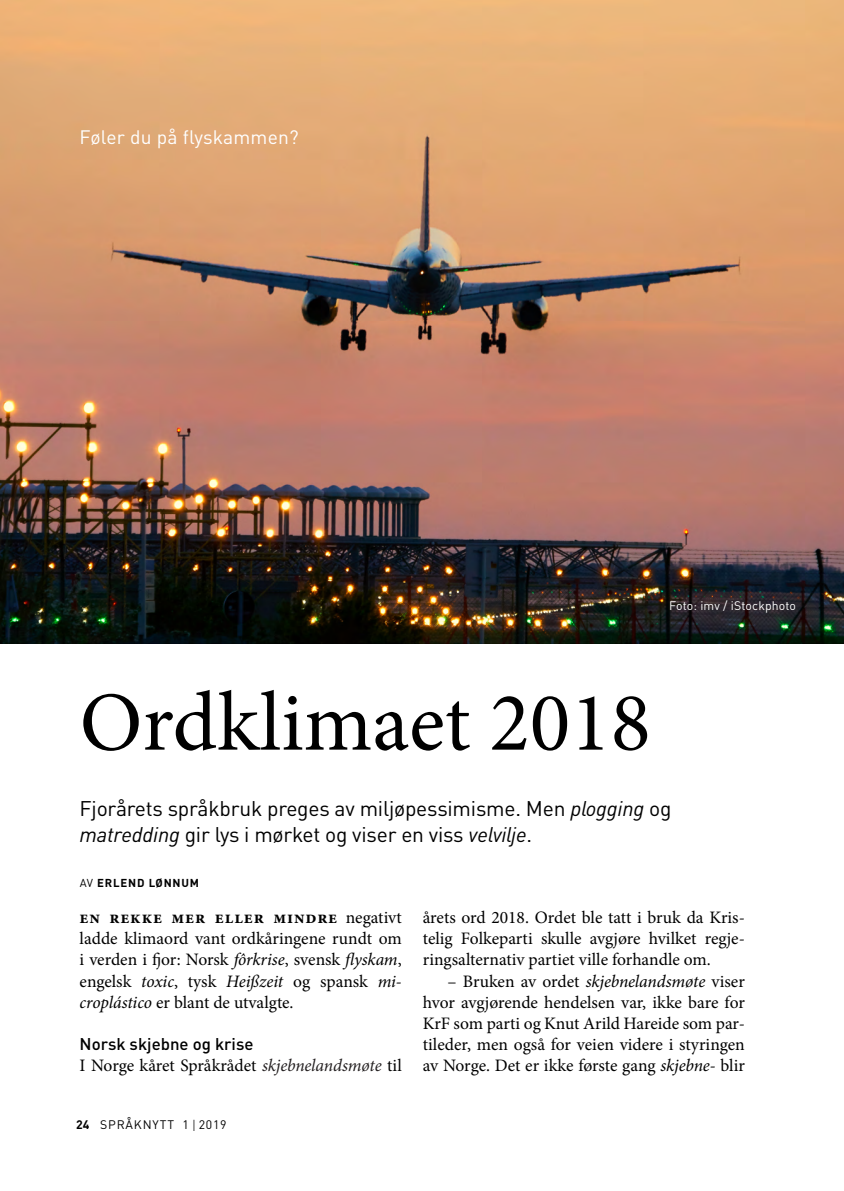
<style>
.page{position:relative;width:844px;height:1191px;background:#fff}
.page>*{position:absolute;margin:0;border:0;box-sizing:border-box;transform-origin:0 0}
.t1{font:84px "Minion Pro";color:#000}
.t2{font:21px/26.2px "DINOT";letter-spacing:-.01em;color:#000}
.t3{font:19.25px "DINOT";letter-spacing:.01em;color:#fff}
.t4{font:17.5px/21px "Minion Pro";color:#000;text-align:justify}
.t5{font:500 16.8px "DINOT";color:#000}
.t6{font:12.25px "DINOT";letter-spacing:.01em;color:#fff}
.t7{font:12.25px "DINOT";letter-spacing:.07em;color:#000}
.t8{font:700 11.38px "DINOT";letter-spacing:.07em;color:#000}
.s1{font-style:italic}
.s2{font-weight:400}
.s3{font-weight:700}
.s4{font-style:italic;color:#231f20}
.s5{font-weight:500;font-size:15.75px}
</style>
<div class="page">
<img style="left:0;top:0;width:843px;height:643px">
<p class="t3" style="left:80px;top:125px;width:220px">Føler du på flyskammen?</p>
<p class="t6" style="left:669px;top:598px;width:128px">Foto: imv / iStockphoto</p>
<h1 class="t1" style="left:80px;top:666px;width:572px">Ordklimaet 2018</h1>
<p class="t2" style="left:80px;top:794px;width:593px">Fjorårets språkbruk preges av miljøpessimisme. Men <span class="s1">plogging</span> og <span class="s1">matredding</span> gir lys i mørket og viser en viss <span class="s1">velvilje</span>.</p>
<p class="t8" style="left:80px;top:876px;width:121px"><span class="s2">AV</span> ERLEND LØNNUM</p>
<p class="t4" style="left:80px;top:907px;width:323px"><span class="s3">en rekke mer eller mindre</span> negativt ladde klimaord vant ordkåringene rundt om i verden i fjor: Norsk <span class="s1">fôrkrise</span>, svensk <span class="s1">flyskam</span>, engelsk <span class="s1">toxic</span>, tysk <span class="s1">Heißzeit</span> og spansk <span class="s1">mi&shy;croplástico</span> er blant de utvalgte.</p>
<p class="t5" style="left:80px;top:1032px;width:175px">Norsk skjebne og krise</p>
<p class="t4" style="left:80px;top:1054px;width:323px">I Norge kåret Språkrådet <span class="s4">skjebnelandsmøte</span> til</p>
<p class="t7" style="left:76px;top:1117px;width:152px"><span class="s3">24</span> SPRÅKNYTT 1 <span class="s5">I</span> 2019</p>
<p class="t4" style="left:422px;top:907px;width:323px">årets ord 2018. Ordet ble tatt i bruk da Kris&shy;telig Folkeparti skulle avgjøre hvilket regje&shy;ringsalternativ partiet ville forhandle om.</p>
<p class="t4" style="left:422px;top:970px;width:323px;text-indent:25px">– Bruken av ordet <span class="s1">skjebnelandsmøte</span> viser hvor avgjørende hendelsen var, ikke bare for KrF som parti og Knut Arild Hareide som par&shy;tileder, men også for veien videre i styringen av Norge. Det er ikke første gang <span class="s1">skjebne-</span> blir</p>
</div>
